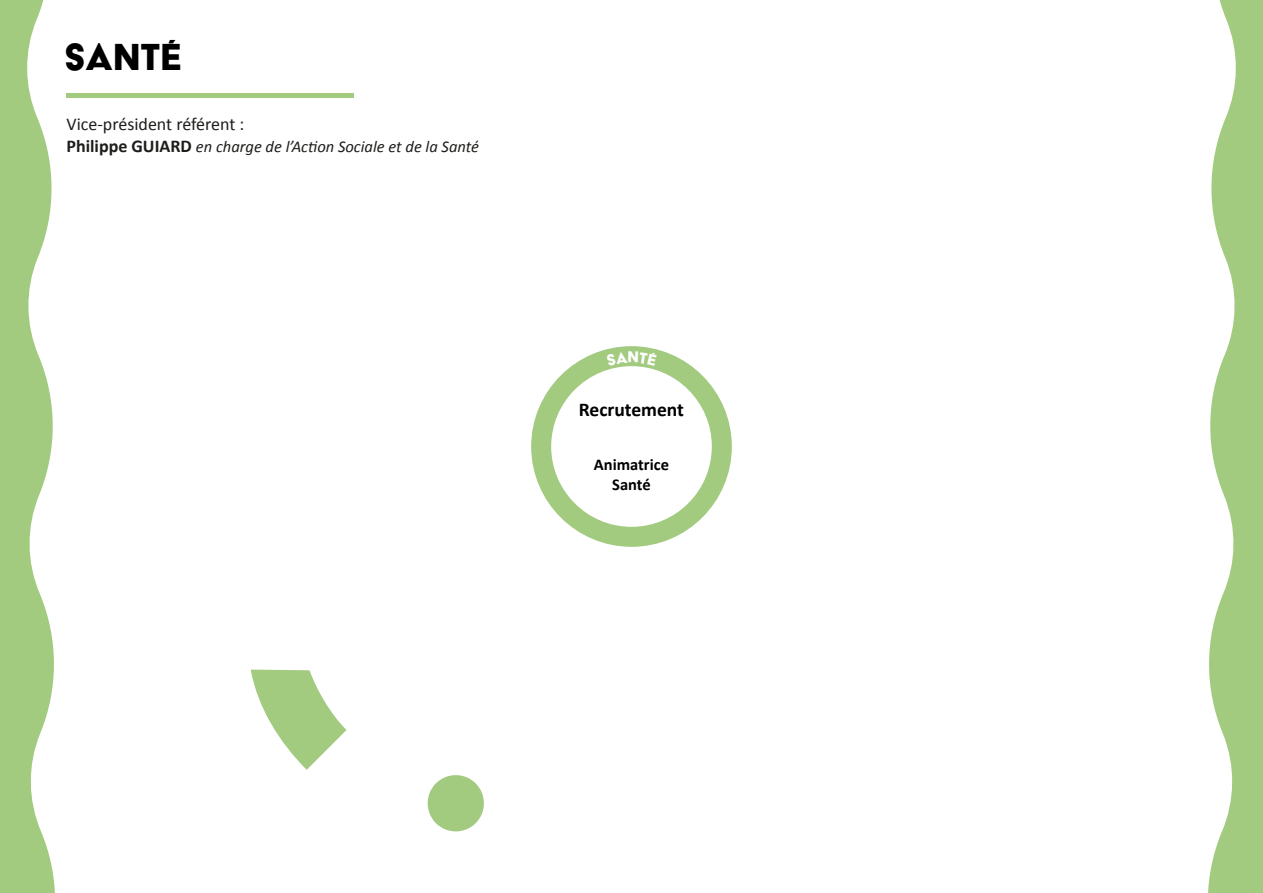
<style>
.page{position:relative;width:1263px;height:893px;background:#fff}
.page>*{position:absolute;margin:0;border:0;box-sizing:border-box;transform-origin:0 0}
.t1{font:43.5px "Acier BAT Text Solid";color:#000}
.t2{font:700 19.5px "Calibri";color:#000}
.t3{font:18px "Calibri";color:#1d1d1b}
.t4{font:italic 16.5px "Calibri";color:#1d1d1b}
.t5{font:700 16.5px/19.8px "Calibri";color:#000;text-align:center}
.s1{font-weight:700;font-style:normal;font-size:18px}
</style>
<div class="page">
<svg style="left:427px;top:775px;width:57px;height:56px"></svg>
<svg style="left:251px;top:670px;width:95px;height:100px"></svg>
<svg style="left:1208px;top:0;width:55px;height:893px;fill:#a2cb80"></svg>
<svg style="left:0;top:0;width:55px;height:893px;fill:#a2cb80"></svg>
<hr style="left:67px;top:94px;width:287px;height:4px;background:#a2cb80">
<svg style="left:531px;top:346px;width:201px;height:201px"></svg>
<h1 class="t1" style="left:64px;top:34px;width:119px">SANTÉ</h1>
<p class="t3" style="left:67px;top:112px;width:179px">Vice-président référent :</p>
<p class="t4" style="left:67px;top:135px;width:414px"><span class="s1">Philippe GUIARD</span> en charge de l’Action Sociale et de la Santé</p>
<p class="t2" style="left:579px;top:396px;width:107px">Recrutement</p>
<p class="t5" style="left:594px;top:454px;width:77px">Animatrice<br>Santé</p>
</div>
